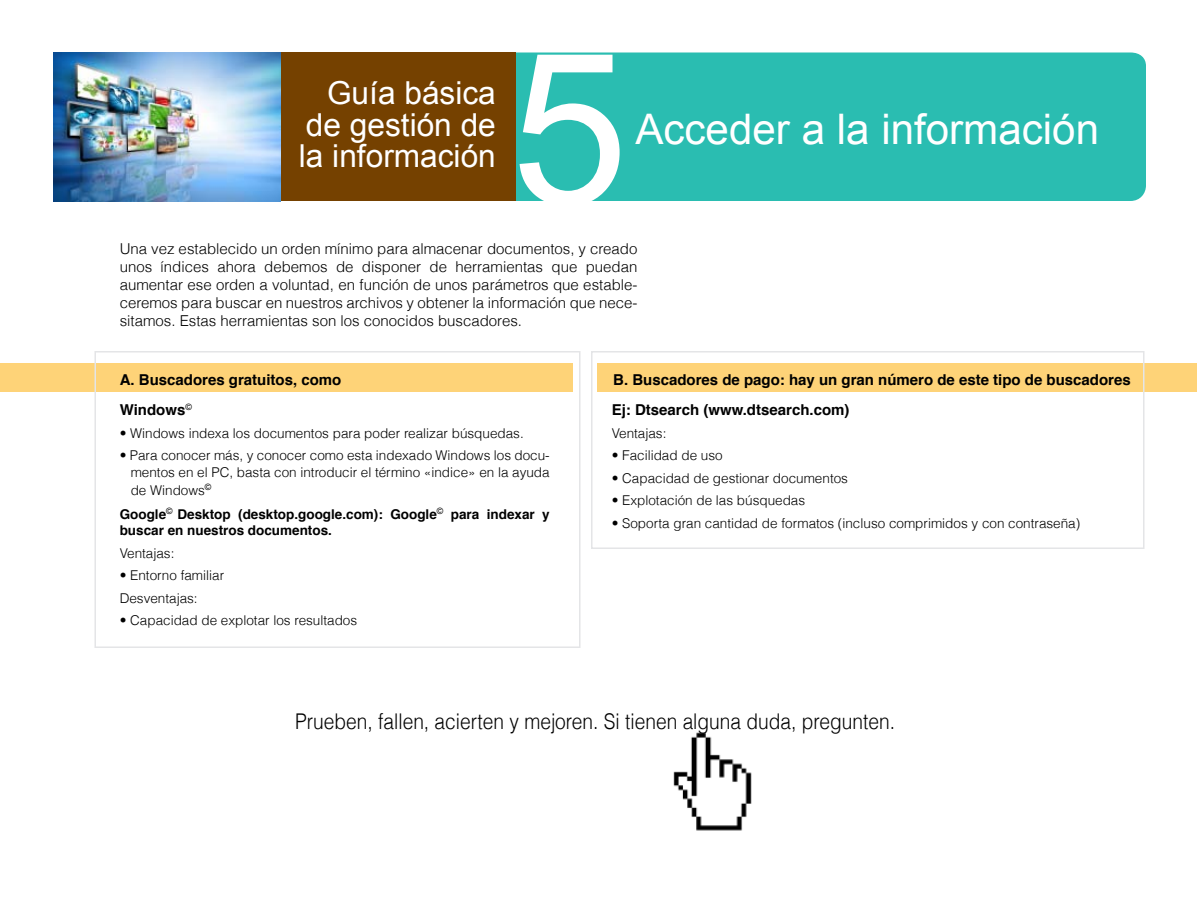
<style>
.page{position:relative;width:1200px;height:900px;background:#fff}
.page>*{position:absolute;margin:0;border:0;box-sizing:border-box;transform-origin:0 0}
.t1{font:210.75px "Arial";color:#fff}
.t2{font:42.15px "Arial";color:#fff}
.t3{font:31.65px/31.7px "Arial";color:#fff;text-align:justify}
.t4{font:300 21.6px "Helvetica";color:#000;scale:.88 1}
.t5{font:300 15px/18px "Helvetica";color:#000;text-align:justify}
.t6{font:700 15px/30.3px "Helvetica";color:#000}
.t7{font:300 13.5px/16.5px "Helvetica";color:#000;text-align:right}
.t8{font:700 13.5px/24px "Helvetica";color:#000}
.s1{font-weight:300}
</style>
<div class="page">
<div style="left:516px;top:53px;width:630px;height:148px;background:#2abdb1"></div>
<div style="left:258px;top:52px;width:258px;height:149px;background:#754100"></div>
<img style="left:54px;top:52px;width:226px;height:149px">
<div style="left:0;top:363px;width:573px;height:29px;background:#fed378"></div>
<div style="left:597px;top:363px;width:600px;height:29px;background:#fed378"></div>
<div style="left:94px;top:351px;width:486px;height:297px;border:2px solid #e4e5e7"></div>
<div style="left:591px;top:351px;width:553px;height:198px;border:2px solid #e4e5e7"></div>
<img style="left:673px;top:732px;width:79px;height:99px">
<h3 class="t3" style="left:299px;top:77px;width:198px;text-indent:28px">Guía básica de gestión de la información</h3>
<h1 class="t1" style="left:511px;top:-9px;width:119px">5</h1>
<h2 class="t2" style="left:635px;top:102px;width:465px">Acceder a la información</h2>
<p class="t5" style="left:120px;top:239px;width:519px">Una vez establecido un orden mínimo para almacenar documentos, y creado unos índices ahora debemos de disponer de herramientas que puedan aumentar ese orden a voluntad, en función de unos parámetros que estable&shy;ceremos para buscar en nuestros archivos y obtener la información que nece&shy;sitamos. Estas herramientas son los conocidos buscadores.</p>
<p class="t6" style="left:120px;top:364px;width:223px">A. Buscadores gratuitos, como<br>Windows<sup>©</sup></p>
<p class="t7" style="left:120px;top:424px;width:406px">• Windows indexa los documentos para poder realizar búsquedas.</p>
<p class="t7" style="left:120px;top:446px;width:432px">• Para conocer más, y conocer como esta indexado Windows los docu&shy;mentos en el PC, basta con introducir el término «indice» en la ayuda</p>
<p class="t8" style="left:120px;top:478px;width:432px;text-indent:11px"><span class="s1">de Windows</span><sup>©<br></sup>Google<sup>©</sup> Desktop (desktop.google.com): Google<sup>©</sup> para indexar y</p>
<p class="t8" style="left:120px;top:519px;width:214px">buscar en nuestros documentos.</p>
<p class="t7" style="left:120px;top:544px;width:56px">Ventajas:</p>
<p class="t7" style="left:120px;top:563px;width:106px;line-height:22.5px;text-align:left">• Entorno familiar<br>Desventajas:</p>
<p class="t7" style="left:120px;top:611px;width:239px">• Capacidad de explotar los resultados</p>
<p class="t6" style="left:613px;top:364px;width:519px">B. Buscadores de pago: hay un gran número de este tipo de buscadores</p>
<p class="t6" style="left:612px;top:395px;width:239px">Ej: Dtsearch (www.dtsearch.com)</p>
<p class="t7" style="left:612px;top:424px;width:56px">Ventajas:</p>
<p class="t7" style="left:612px;top:446px;width:113px">• Facilidad de uso</p>
<p class="t7" style="left:612px;top:469px;width:238px">• Capacidad de gestionar documentos</p>
<p class="t7" style="left:612px;top:491px;width:195px">• Explotación de las búsquedas</p>
<p class="t7" style="left:612px;top:514px;width:470px">• Soporta gran cantidad de formatos (incluso comprimidos y con contraseña)</p>
<h3 class="t4" style="left:295px;top:704px;width:683px">Prueben, fallen, acierten y mejoren. Si tienen alguna duda, pregunten.</h3>
</div>
